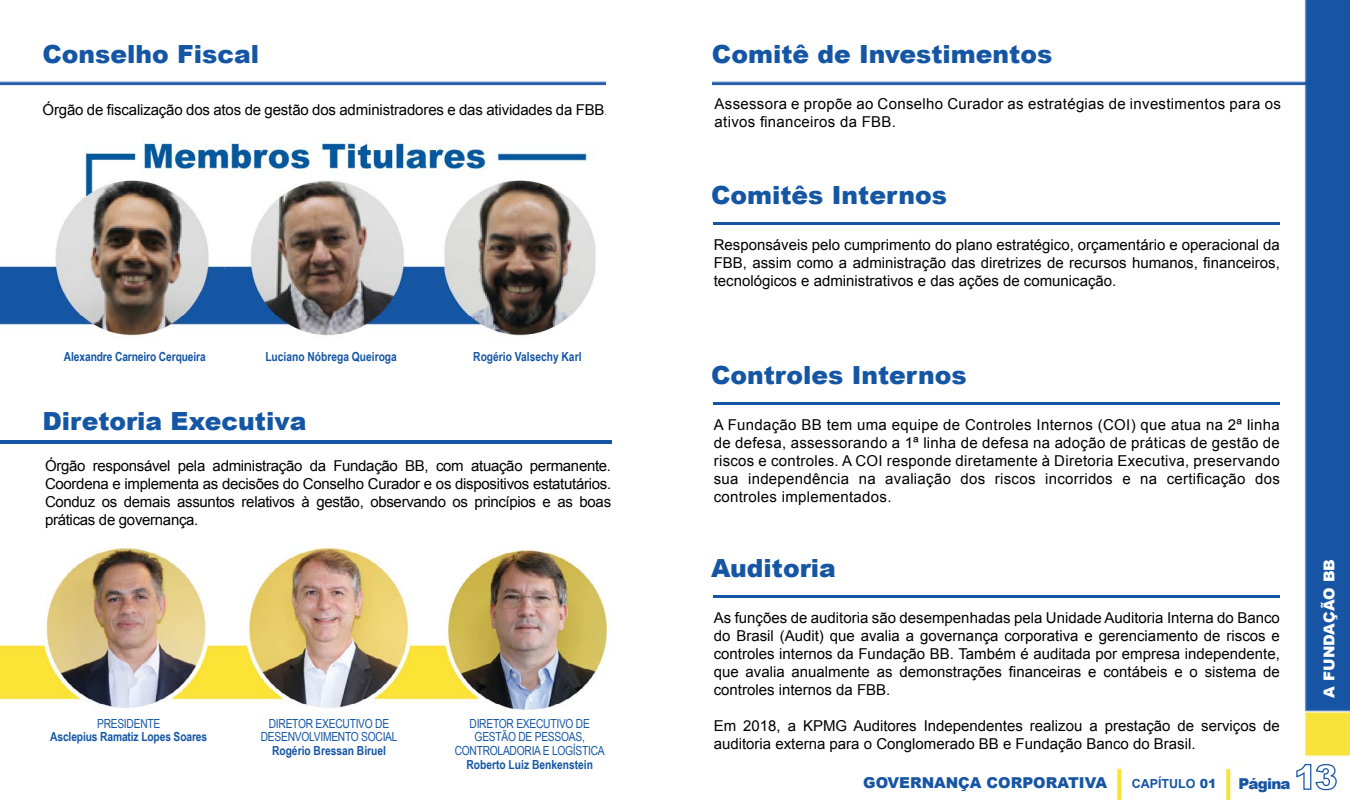
<style>
.page{position:relative;width:1350px;height:800px;background:#fff}
.page>*{position:absolute;margin:0;border:0;box-sizing:border-box;transform-origin:0 0}
.t1{font:900 25px "Arial";color:#1556a4}
.t2{font:15px/18px "Arial";color:#000;text-align:justify}
.t3{font:15px/18px "Arial";letter-spacing:.02em;color:#000}
.t4{font:900 15px "Arial";color:#1755a4}
.t5{font:900 15px "Arial";color:#fff}
.t6{font:700 12.5px "Arial Narrow";color:#1556a4}
.t7{font:12.5px/13.8px "Arial Narrow";letter-spacing:-.02em;color:#1556a4;text-align:center}
.t8{font:700 12.5px "Arial";color:#1755a4}
.t9{font:900 12.5px "Arial";color:#1755a4}
</style>
<div class="page">
<img style="left:0;top:0;width:1350px;height:800px">
<svg style="left:1296px;top:763px;width:41px;height:28px"></svg>
<hr style="left:0;top:440px;width:611px;height:4px;background:#1556a4">
<div style="left:606px;top:45px;width:106px;height:119px;background:#fff"></div>
<hr style="left:714px;top:222px;width:566px;height:2px;background:#1556a4">
<hr style="left:714px;top:403px;width:566px;height:2px;background:#1556a4">
<hr style="left:714px;top:595px;width:566px;height:3px;background:#1556a4">
<img style="left:0;top:127px;width:611px;height:212px">
<img style="left:0;top:539px;width:611px;height:180px">
<h1 class="t1" style="left:42px;top:41px;width:218px">Conselho Fiscal</h1>
<p class="t2" style="left:42px;top:101px;width:568px">órgão de fiscalização dos atos de gestão dos administradores e das atividades da FBB.</p>
<p class="t6" style="left:64px;top:347px;width:143px">Alexandre Carneiro Cerqueira</p>
<p class="t6" style="left:265px;top:347px;width:133px">Luciano Nóbrega Queiroga</p>
<p class="t6" style="left:473px;top:347px;width:110px">Rogério Valsechy Karl</p>
<h1 class="t1" style="left:42px;top:407px;width:265px">Diretoria Executiva</h1>
<p class="t2" style="left:45px;top:457px;width:568px">Órgão responsável pela administração da Fundação BB, com atuação permanente.<br>Coordena e implementa as decisões do Conselho Curador e os dispositivos estatutários.<br>Conduz os demais assuntos relativos à gestão, observando os princípios e as boas práticas de governança.</p>
<p class="t7" style="left:97px;top:716px;width:65px">PRESIDENTE</p>
<p class="t6" style="left:50px;top:728px;width:159px">Asclepius Ramatiz Lopes Soares</p>
<p class="t7" style="left:261px;top:716px;width:138px">DIRETOR EXECUTIVO DE<br>DESENVOLVIMENTO SOCIAL</p>
<p class="t6" style="left:272px;top:741px;width:115px">Rogério Bressan Biruel</p>
<p class="t7" style="left:455px;top:716px;width:152px">DIRETOR EXECUTIVO DE<br>GESTÃO DE PESSOAS,<br>CONTROLADORIA E LOGÍSTICA</p>
<p class="t6" style="left:467px;top:755px;width:128px">Roberto Luiz Benkenstein</p>
<h1 class="t1" style="left:712px;top:41px;width:342px">Comitê de I nvestimentos</h1>
<p class="t3" style="left:715px;top:95px;width:568px">Assessora e propõe ao Conselho Curador as estratégias de investimentos para os ativos financeiros da FBB.</p>
<h1 class="t1" style="left:711px;top:181px;width:237px">Comitês I nternos</h1>
<p class="t2" style="left:714px;top:235px;width:568px">Responsáveis pelo cumprimento do plano estratégico, orçamentário e operacional da FBB, assim como a administração das diretrizes de recursos humanos, financeiros, tecnológicos e administrativos e das ações de comunicação.</p>
<h1 class="t1" style="left:711px;top:362px;width:257px">Controles I nternos</h1>
<p class="t2" style="left:714px;top:416px;width:568px">A Fundação BB tem uma equipe de Controles Internos (COI) que atua na 2ª linha de defesa, assessorando a 1ª linha de defesa na adoção de práticas de gestão de riscos e controles. A COI responde diretamente à Diretoria Executiva, preservando sua independência na avaliação dos riscos incorridos e na certificação dos controles implementados.</p>
<h1 class="t1" style="left:711px;top:554px;width:126px">Auditoria</h1>
<p class="t2" style="left:714px;top:609px;width:568px">As funções de auditoria são desempenhadas pela Unidade Auditoria Interna do Banco do Brasil (Audit) que avalia a governança corporativa e gerenciamento de riscos e controles internos da Fundação BB. Também é auditada por empresa independente, que avalia anualmente as demonstrações financeiras e contábeis e o sistema de controles internos da FBB.</p>
<p class="t2" style="left:714px;top:717px;width:568px">Em 2018, a KPMG Auditores Independentes realizou a prestação de serviços de auditoria externa para o Conglomerado BB e Fundação Banco do Brasil.</p>
<p class="t4" style="left:863px;top:775px;width:13px">GOVER</p>
<p class="t4" style="left:922px;top:775px;width:187px">NANÇA corporativa</p>
<p class="t8" style="left:1132px;top:775px;width:10px">CAP</p>
<p class="t8" style="left:1158px;top:775px;width:13px">ÍTULO</p>
<p class="t9" style="left:1200px;top:776px;width:18px">01</p>
<p class="t4" style="left:1239px;top:775px;width:54px">Página</p>
<p class="t5" style="left:1321px;top:698px;width:138px;rotate:-90deg">A FUNDAÇÃO BB</p>
</div>
